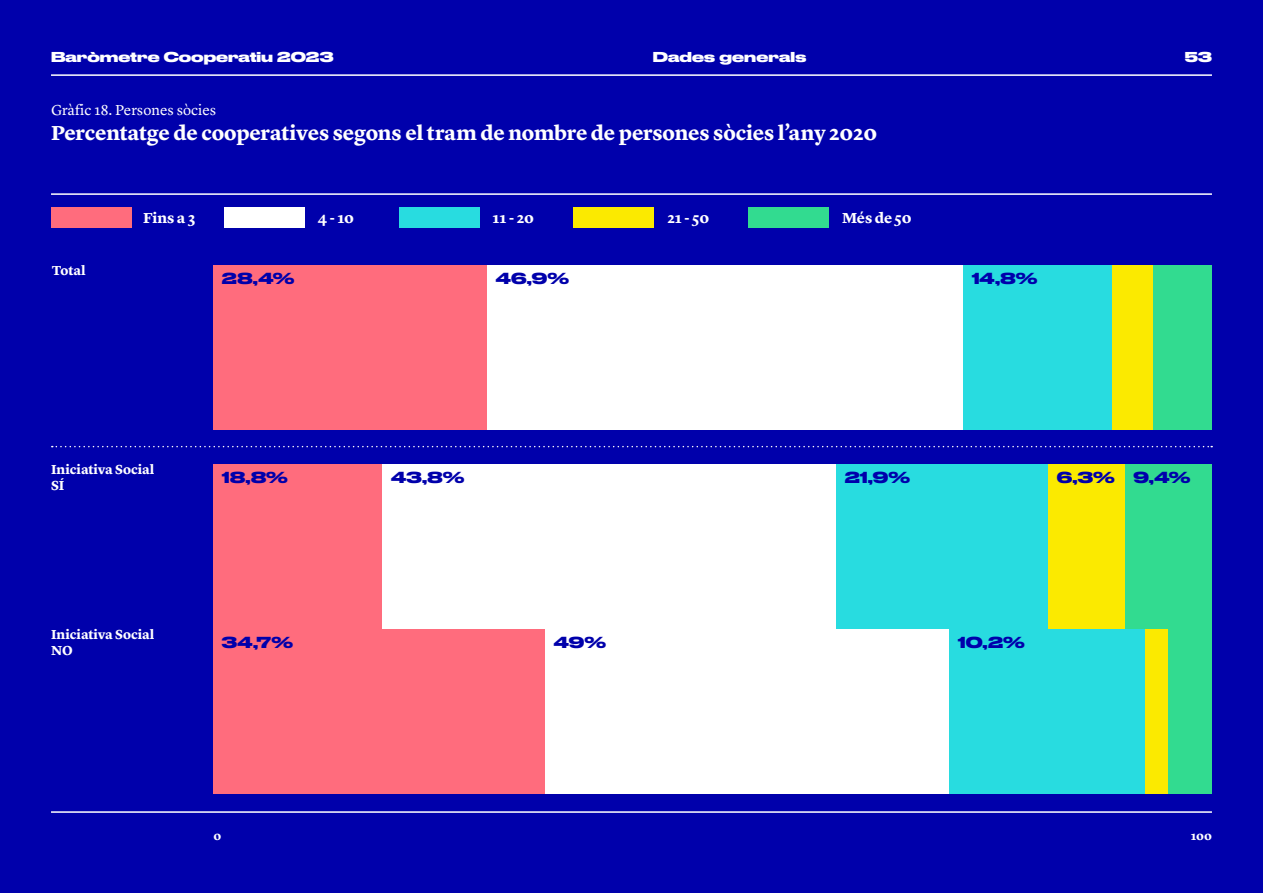
<style>
.page{position:relative;width:1263px;height:893px;background:#0000ab}
.page>*{position:absolute;margin:0;border:0;box-sizing:border-box;transform-origin:0 0}
.sub-subtítol_blanc{font:700 21px "Lyon Text";letter-spacing:-.01em;color:#fff}
.números_barres{font:700 15px "Druk Wide";letter-spacing:.01em;color:#0000ab}
.llegenda{font:700 15px "Lyon Text";letter-spacing:-.005em;color:#fff}
.subtítol_blanc__nive{font:15px "Lyon Text";color:#fff}
.eixos_gràfica{font:700 13.5px/16.2px "Lyon Text";color:#fff}
.títol_apartat_blanc{font:700 13.5px "Druk Wide";color:#fff}
.t1{font:700 12px "Lyon Text";color:#fff}
</style>
<div class="page">
<hr style="left:51px;top:74px;width:1161px;height:2px;background:#fff">
<hr style="left:51px;top:193px;width:1161px;height:2px;background:#fff">
<hr style="left:51px;top:811px;width:1161px;height:2px;background:#fff">
<svg style="left:52px;top:446px;width:1160px;height:1px"></svg>
<div style="left:213px;top:265px;width:274px;height:164px;background:#ff6c7d"></div>
<div style="left:213px;top:629px;width:332px;height:164px;background:#ff6c7d"></div>
<div style="left:213px;top:464px;width:170px;height:165px;background:#ff6c7d"></div>
<div style="left:487px;top:265px;width:476px;height:164px;background:#fff"></div>
<div style="left:545px;top:629px;width:404px;height:164px;background:#fff"></div>
<div style="left:383px;top:464px;width:453px;height:165px;background:#fff"></div>
<div style="left:963px;top:265px;width:149px;height:164px;background:#28dce0"></div>
<div style="left:949px;top:629px;width:196px;height:164px;background:#28dce0"></div>
<div style="left:836px;top:464px;width:212px;height:165px;background:#28dce0"></div>
<div style="left:1112px;top:265px;width:41px;height:164px;background:#fbea00"></div>
<div style="left:1145px;top:629px;width:23px;height:164px;background:#fbea00"></div>
<div style="left:1048px;top:464px;width:77px;height:165px;background:#fbea00"></div>
<div style="left:1153px;top:265px;width:59px;height:164px;background:#32db90"></div>
<div style="left:1168px;top:629px;width:44px;height:164px;background:#32db90"></div>
<div style="left:1125px;top:464px;width:87px;height:165px;background:#32db90"></div>
<div style="left:51px;top:207px;width:81px;height:21px;background:#ff6c7d"></div>
<div style="left:224px;top:207px;width:81px;height:21px;background:#fff"></div>
<div style="left:399px;top:207px;width:80px;height:21px;background:#28dce0"></div>
<div style="left:573px;top:207px;width:81px;height:21px;background:#fbea00"></div>
<div style="left:748px;top:207px;width:81px;height:21px;background:#32db90"></div>
<p class="títol_apartat_blanc" style="left:51px;top:46px;width:284px">Baròmetre Cooperatiu 2023</p>
<p class="títol_apartat_blanc" style="left:1185px;top:46px;width:28px">53</p>
<p class="títol_apartat_blanc" style="left:653px;top:46px;width:155px">Dades generals</p>
<p class="subtítol_blanc__nive" style="left:51px;top:98px;width:167px">Gràfic 18. Persones sòcies</p>
<p class="sub-subtítol_blanc" style="left:51px;top:116px;width:828px">Percentatge de cooperatives segons el tram de nombre de persones sòcies l’any 2020</p>
<p class="eixos_gràfica" style="left:52px;top:261px;width:35px">Total</p>
<p class="llegenda" style="left:143px;top:207px;width:54px">Fins a 3</p>
<p class="llegenda" style="left:318px;top:207px;width:38px">4 - 10</p>
<p class="llegenda" style="left:493px;top:207px;width:43px">11 - 20</p>
<p class="llegenda" style="left:667px;top:207px;width:43px">21 - 50</p>
<p class="llegenda" style="left:842px;top:207px;width:71px">Més de 50</p>
<p class="números_barres" style="left:222px;top:266px;width:74px">28,4%</p>
<p class="números_barres" style="left:496px;top:266px;width:75px">46,9%</p>
<p class="números_barres" style="left:972px;top:266px;width:67px">14,8%</p>
<p class="eixos_gràfica" style="left:51px;top:460px;width:105px">Iniciativa Social<br>SÍ</p>
<p class="eixos_gràfica" style="left:51px;top:625px;width:105px">Iniciativa Social<br>NO</p>
<p class="números_barres" style="left:222px;top:465px;width:67px">18,8%</p>
<p class="números_barres" style="left:222px;top:630px;width:73px">34,7%</p>
<p class="números_barres" style="left:391px;top:465px;width:75px">43,8%</p>
<p class="números_barres" style="left:554px;top:630px;width:54px">49%</p>
<p class="números_barres" style="left:845px;top:465px;width:67px">21,9%</p>
<p class="números_barres" style="left:1057px;top:465px;width:59px">6,3%</p>
<p class="números_barres" style="left:1133px;top:465px;width:59px">9,4%</p>
<p class="números_barres" style="left:958px;top:630px;width:69px">10,2%</p>
<p class="t1" style="left:213px;top:826px;width:9px">0</p>
<p class="t1" style="left:1191px;top:826px;width:23px">100</p>
</div>
